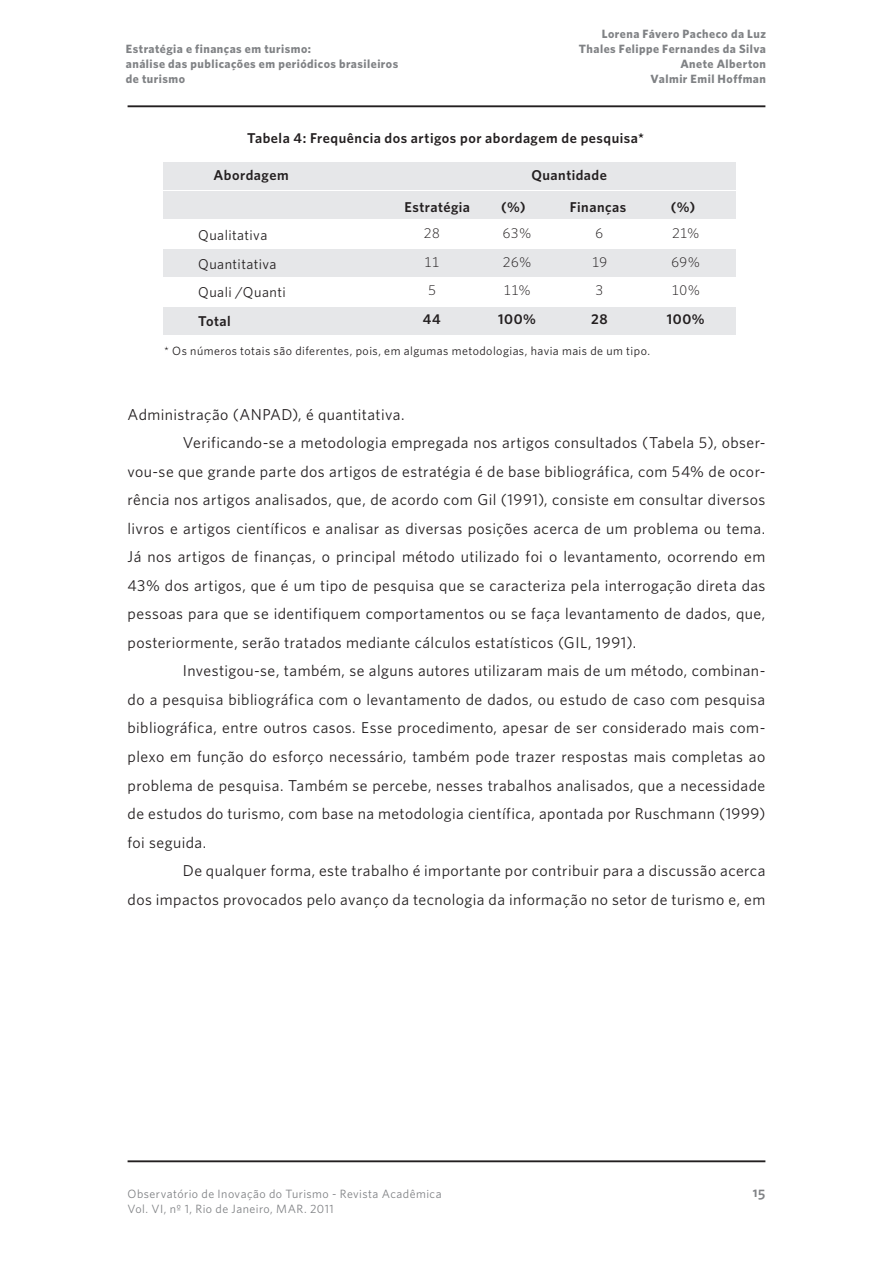
<style>
.page{position:relative;width:893px;height:1263px;background:#fff}
.page>*{position:absolute;margin:0;border:0;box-sizing:border-box;transform-origin:0 0}
.t1{font:15.75px "Whitney";letter-spacing:.025em;color:#231f20}
.t2{font:600 14.25px "Whitney";letter-spacing:.035em;color:#231f20}
.t3{font:14.25px/28.5px "Whitney";letter-spacing:.03em;color:#231f20}
.t4{font:300 14.25px/28.5px "Whitney Numeric";letter-spacing:.015em;color:#231f20;text-align:justify}
.t5{font:14.25px "Whitney Semibold SC";color:#808285}
.t6{font:700 12px/15px "Whitney";letter-spacing:.04em;color:#808285}
.t7{font:12px/15px "Whitney";letter-spacing:.04em;color:#808285}
.t8{font:12px "Whitney";letter-spacing:.035em;color:#231f20}
</style>
<div class="page">
<hr style="left:128px;top:1160px;width:637px;height:2px;background:#231f20">
<hr style="left:128px;top:105px;width:637px;height:2px;background:#231f20">
<div style="left:163px;top:191px;width:572px;height:27px;background:#e6e7e9"></div>
<div style="left:163px;top:250px;width:572px;height:27px;background:#e6e7e9"></div>
<div style="left:163px;top:162px;width:572px;height:27px;background:#e6e7e9"></div>
<div style="left:163px;top:307px;width:572px;height:27px;background:#e6e7e9"></div>
<p class="t6" style="left:126px;top:41px;width:274px">Estratégia e finanças em turismo:<br>análise das publicações em periódicos brasileiros de turismo</p>
<p class="t6" style="left:579px;top:26px;width:189px;text-align:right">Lorena Fávero Pacheco da Luz<br>Thales Felippe Fernandes da Silva<br>Anete Alberton<br>Valmir Emil Hoffman</p>
<p class="t2" style="left:247px;top:130px;width:398px">Tabela 4: Frequência dos artigos por abordagem de pesquisa*</p>
<p class="t2" style="left:213px;top:167px;width:77px">Abordagem</p>
<p class="t2" style="left:531px;top:166px;width:77px">Quantidade</p>
<p class="t3" style="left:198px;top:221px;width:89px">Qualitativa<br>Quantitativa<br>Quali /Quanti</p>
<p class="t2" style="left:198px;top:312px;width:34px">Total</p>
<p class="t2" style="left:404px;top:198px;width:67px">Estratégia</p>
<p class="t2" style="left:501px;top:198px;width:26px">(%)</p>
<p class="t2" style="left:570px;top:198px;width:58px">Finanças</p>
<p class="t2" style="left:671px;top:198px;width:26px">(%)</p>
<p class="t4" style="left:424px;top:219px;width:17px">28<br>11<br>5</p>
<p class="t2" style="left:423px;top:310px;width:19px">44</p>
<p class="t4" style="left:503px;top:220px;width:30px">63% 26% 11%</p>
<p class="t2" style="left:498px;top:310px;width:39px">100%</p>
<p class="t4" style="left:592px;top:220px;width:17px;text-align:left">6<br>19<br>3</p>
<p class="t2" style="left:591px;top:310px;width:18px">28</p>
<p class="t4" style="left:671px;top:220px;width:30px">21% 69% 10%</p>
<p class="t2" style="left:667px;top:310px;width:39px">100%</p>
<p class="t8" style="left:164px;top:344px;width:487px">* Os números totais são diferentes, pois, em algumas metodologias, havia mais de um tipo.</p>
<p class="t1" style="left:128px;top:405px;width:278px">Administração (ANPAD), é quantitativa.</p>
<p class="t1" style="left:183px;top:434px;width:584px">Verificando-se a metodologia empregada nos artigos consultados (Tabela 5), obser-</p>
<p class="t1" style="left:128px;top:462px;width:639px">vou-se que grande parte dos artigos de estratégia é de base bibliográfica, com 54% de ocor-</p>
<p class="t1" style="left:128px;top:491px;width:639px">rência nos artigos analisados, que, de acordo com Gil (1991), consiste em consultar diversos</p>
<p class="t1" style="left:128px;top:519px;width:639px">livros e artigos científicos e analisar as diversas posições acerca de um problema ou tema.</p>
<p class="t1" style="left:128px;top:548px;width:639px">Já nos artigos de finanças, o principal método utilizado foi o levantamento, ocorrendo em</p>
<p class="t1" style="left:128px;top:576px;width:639px">43% dos artigos, que é um tipo de pesquisa que se caracteriza pela interrogação direta das</p>
<p class="t1" style="left:128px;top:605px;width:639px">pessoas para que se identifiquem comportamentos ou se faça levantamento de dados, que,</p>
<p class="t1" style="left:128px;top:633px;width:510px">posteriormente, serão tratados mediante cálculos estatísticos (GIL, 1991).</p>
<p class="t1" style="left:183px;top:662px;width:584px">Investigou-se, também, se alguns autores utilizaram mais de um método, combinan-</p>
<p class="t1" style="left:128px;top:690px;width:639px">do a pesquisa bibliográfica com o levantamento de dados, ou estudo de caso com pesquisa</p>
<p class="t1" style="left:128px;top:719px;width:639px">bibliográfica, entre outros casos. Esse procedimento, apesar de ser considerado mais com-</p>
<p class="t1" style="left:128px;top:747px;width:639px">plexo em função do esforço necessário, também pode trazer respostas mais completas ao</p>
<p class="t1" style="left:128px;top:776px;width:639px">problema de pesquisa. Também se percebe, nesses trabalhos analisados, que a necessidade</p>
<p class="t1" style="left:128px;top:804px;width:639px">de estudos do turismo, com base na metodologia científica, apontada por Ruschmann (1999)</p>
<p class="t1" style="left:128px;top:833px;width:80px">foi seguida.</p>
<p class="t1" style="left:183px;top:861px;width:584px">De qualquer forma, este trabalho é importante por contribuir para a discussão acerca</p>
<p class="t1" style="left:128px;top:890px;width:639px">dos impactos provocados pelo avanço da tecnologia da informação no setor de turismo e, em</p>
<p class="t7" style="left:128px;top:1186px;width:316px">Observatório de Inovação do Turismo - Revista Acadêmica<br>Vol. VI, nº 1, Rio de Janeiro, MAR. 2011</p>
<p class="t5" style="left:753px;top:1183px;width:14px">15</p>
</div>
